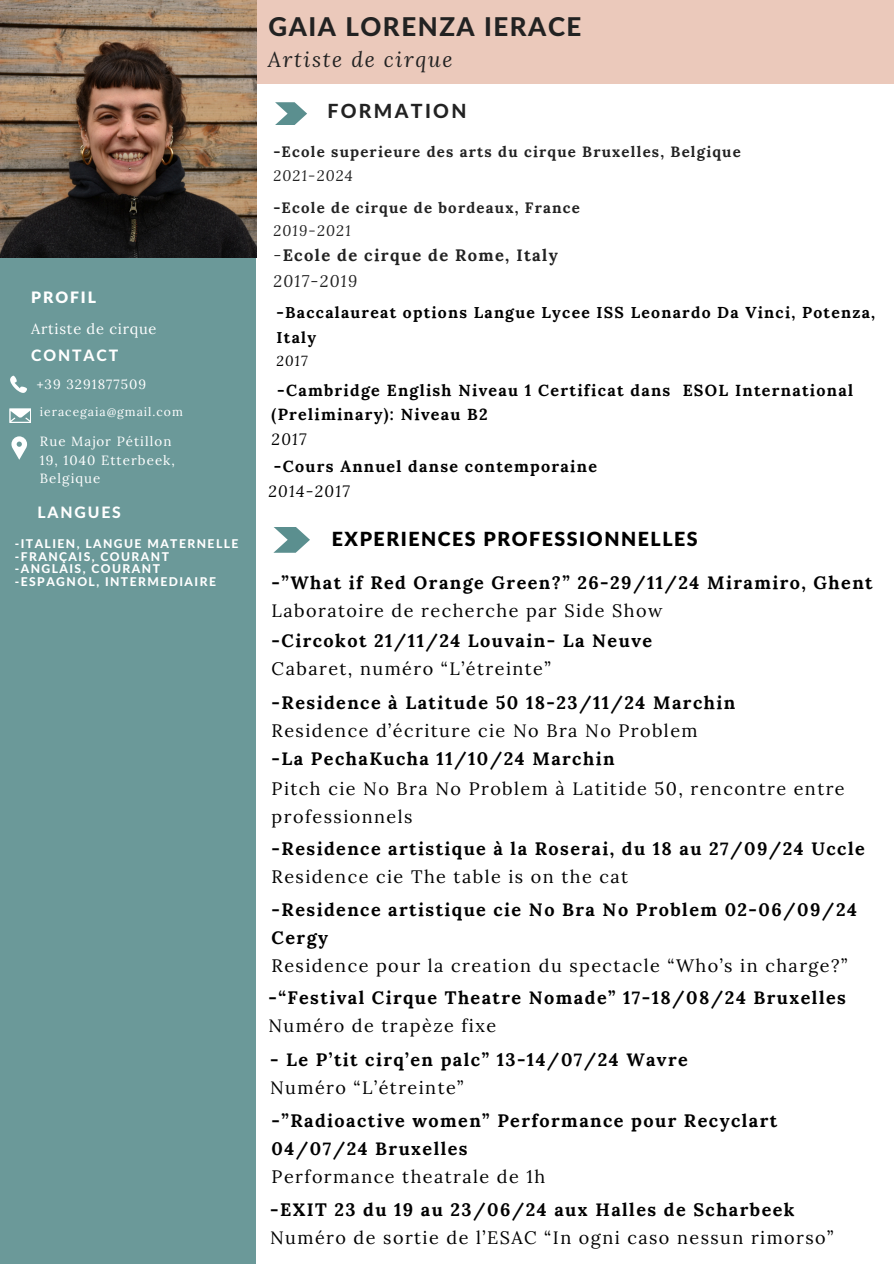
<style>
.page{position:relative;width:894px;height:1264px;background:#fff}
.page>*{position:absolute;margin:0;border:0;box-sizing:border-box;transform-origin:0 0}
.t1{font:800 25.95px "Lato Latin";letter-spacing:.06em;color:#222}
.t2{font:italic 21.15px "Lora";letter-spacing:.08em;color:#222}
.t3{font:900 19.5px "Lato Latin";letter-spacing:.08em;color:#000}
.t4{font:800 19.5px "Lato Latin";letter-spacing:.12em;color:#222}
.t5{font:700 18px/28.2px "Lora";letter-spacing:.08em;color:#000}
.t6{font:18px/28.7px "Lora";letter-spacing:.08em;color:#000}
.t7{font:700 16.5px/26px "Lora";letter-spacing:.08em;color:#222}
.t8{font:700 16.05px/24.8px "Lora";letter-spacing:.08em;color:#000}
.t9{font:700 15.75px/24.8px "Lora";letter-spacing:.08em;color:#000}
.t10{font:800 15.75px "Lato Latin";letter-spacing:.12em;color:#fff}
.t11{font:900 15.75px "Lato Latin";letter-spacing:.12em;color:#fff}
.t12{font:700 15px/23.7px "Lora";letter-spacing:.08em;color:#222}
.t13{font:14.7px "Lora";letter-spacing:.05em;color:#fff}
.t14{font:italic 14.25px "Lora";color:#000}
.t15{font:13.35px/18.1px "Lora";letter-spacing:.08em;color:#fff}
.t16{font:800 12.15px "Lato Latin";letter-spacing:.12em;color:#fff}
.t17{font:12.15px "Lora";letter-spacing:.08em;color:#fff}
.s1{font-weight:400;font-style:italic}
.s2{font-weight:400}
.s3{font-weight:700}
</style>
<div class="page">
<div style="left:0;top:0;width:893px;height:84px;background:#ebc9bb"></div>
<div style="left:0;top:0;width:256px;height:1263px;background:#6b9999"></div>
<svg style="left:10px;top:376px;width:17px;height:16px"></svg>
<svg style="left:9px;top:408px;width:22px;height:15px"></svg>
<svg style="left:11px;top:436px;width:16px;height:24px"></svg>
<svg style="left:275px;top:102px;width:32px;height:23px"></svg>
<svg style="left:274px;top:527px;width:36px;height:25px"></svg>
<img style="left:0;top:0;width:256px;height:258px">
<p class="t11" style="left:31px;top:290px;width:66px">PROFIL</p>
<p class="t13" style="left:31px;top:319px;width:127px">Artiste de cirque</p>
<h5 class="t10" style="left:31px;top:348px;width:89px">CONTACT</h5>
<h6 class="t15" style="left:37px;top:374px;width:111px">+39 3291877509</h6>
<h5 class="t17" style="left:40px;top:404px;width:144px">ieracegaia@gmail.com</h5>
<p class="t15" style="left:40px;top:432px;width:136px">Rue Major Pétillon<br>19, 1040 Etterbeek,<br>Belgique</p>
<h5 class="t10" style="left:37px;top:505px;width:85px">LANGUES</h5>
<p class="t16" style="left:15px;top:538px;width:225px">-ITALIEN, LANGUE MATERNELLE</p>
<p class="t16" style="left:15px;top:551px;width:156px">-FRANÇAIS, COURANT</p>
<p class="t16" style="left:15px;top:563px;width:147px">-ANGLAIS, COURANT</p>
<p class="t16" style="left:15px;top:576px;width:203px">-ESPAGNOL, INTERMEDIAIRE</p>
<h1 class="t1" style="left:268px;top:15px;width:314px">GAIA LORENZA IERACE</h1>
<h3 class="t2" style="left:267px;top:45px;width:186px">Artiste de cirque</h3>
<p class="t4" style="left:327px;top:102px;width:141px">FORMATION</p>
<p class="t12" style="left:273px;top:140px;width:469px">-Ecole superieure des arts du cirque Bruxelles, Belgique<br><span class="s1">2021-2024</span></p>
<p class="t12" style="left:273px;top:195px;width:308px">-Ecole de cirque de bordeaux, France<br><span class="s1">2019-2021</span></p>
<p class="t7" style="left:273px;top:242px;width:286px"><span class="s1">-</span>Ecole de cirque de Rome, Italy<br><span class="s1">2017-2019</span></p>
<h2 class="t9" style="left:276px;top:300px;width:600px">-Baccalaureat options Langue Lycee ISS Leonardo Da Vinci, Potenza,<br>Italy</h2>
<h2 class="t14" style="left:276px;top:351px;width:32px">2017</h2>
<h6 class="t8" style="left:271px;top:377px;width:582px;text-indent:6px">-Cambridge English Niveau 1 Certificat dans ESOL International (Preliminary): Niveau B2<br><span class="s1">2017</span></h6>
<h4 class="t8" style="left:268px;top:453px;width:330px;text-indent:6px">-Cours Annuel danse contemporaine<br><span class="s1">2014-2017</span></h4>
<h6 class="t3" style="left:332px;top:530px;width:367px">EXPERIENCES PROFESSIONNELLES</h6>
<h4 class="t5" style="left:271px;top:568px;width:602px">-”What if Red Orange Green?” 26-29/11/24 Miramiro, Ghent<br><span class="s2">Laboratoire de recherche par Side Show</span></h4>
<h4 class="t5" style="left:271px;top:626px;width:382px">-Circokot 21/11/24 Louvain- La Neuve<br><span class="s2">Cabaret, numéro “L’étreinte”</span></h4>
<h4 class="t5" style="left:271px;top:688px;width:465px">-Residence à Latitude 50 18-23/11/24 Marchin<br><span class="s2">Residence d’écriture cie No Bra No Problem</span></h4>
<h4 class="t6" style="left:271px;top:744px;width:574px"><span class="s3">-La PechaKucha 11/10/24 Marchin<br></span>Pitch cie No Bra No Problem à Latitide 50, rencontre entre professionnels</h4>
<h4 class="t5" style="left:271px;top:834px;width:594px">-Residence artistique à la Roserai, du 18 au 27/09/24 Uccle<br><span class="s2">Residence cie The table is on the cat</span></h4>
<h4 class="t5" style="left:271px;top:895px;width:586px">-Residence artistique cie No Bra No Problem 02-06/09/24<br>Cergy<br><span class="s2">Residence pour la creation du spectacle “Who’s in charge?”</span></h4>
<h2 class="t5" style="left:268px;top:983px;width:578px">-“Festival Cirque Theatre Nomade” 17-18/08/24 Bruxelles<br><span class="s2">Numéro de trapèze fixe</span></h2>
<h6 class="t5" style="left:270px;top:1045px;width:419px">- Le P’tit cirq’en palc” 13-14/07/24 Wavre<br><span class="s2">Numéro “L’étreinte”</span></h6>
<h6 class="t5" style="left:271px;top:1106px;width:507px">-”Radioactive women” Performance pour Recyclart<br>04/07/24 Bruxelles<br><span class="s2">Performance theatrale de 1h</span></h6>
<h6 class="t6" style="left:270px;top:1195px;width:564px;line-height:28.2px"><span class="s3">-EXIT 23 du 19 au 23/06/24 aux Halles de Scharbeek<br></span>Numéro de sortie de l’ESAC “In ogni caso nessun rimorso”</h6>
</div>
